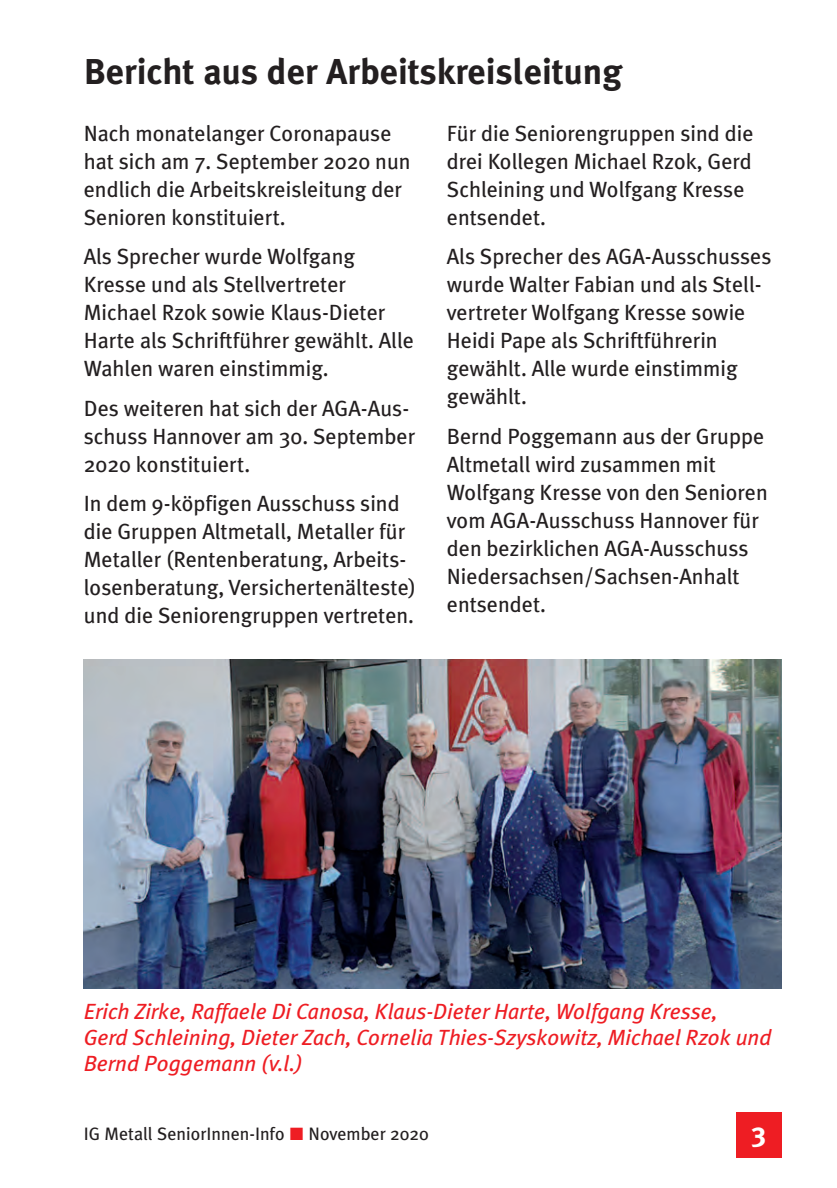
<style>
.page{position:relative;width:837px;height:1188px;background:#fff}
.page>*{position:absolute;margin:0;border:0;box-sizing:border-box;transform-origin:0 0}
.t1{font:700 36px "Meta Plus";color:#231f20}
.t2{font:700 28px "Meta Plus";color:#fff}
.t3{font:22px/28px "Meta Plus";color:#231f20}
.t4{font:italic 22px/26px "Meta Plus";color:#ee1d23}
.t5{font:18px "Meta Plus";color:#231f20}
</style>
<div class="page">
<img style="left:83px;top:659px;width:699px;height:499px">
<svg style="left:290px;top:1128px;width:13px;height:12px"></svg>
<h1 class="t1" style="left:84px;top:50px;width:540px">Bericht aus der Arbeitskreisleitung</h1>
<p class="t3" style="left:84px;top:119px;width:328px">Nach monatelanger Coronapause hat sich am 7. September 2020 nun endlich die Arbeitskreisleitung der<br>Senioren konstituiert.</p>
<p class="t3" style="left:84px;top:243px;width:332px">Als Sprecher wurde Wolfgang<br>Kresse und als Stellvertreter<br>Michael Rzok sowie Klaus-Dieter<br>Harte als Schriftführer gewählt. Alle<br>Wahlen waren einstimmig.</p>
<p class="t3" style="left:84px;top:394px;width:333px">Des weiteren hat sich der AGA-Aus&shy;schuss Hannover am 30. September<br>2020 konstituiert.</p>
<p class="t3" style="left:84px;top:489px;width:334px">In dem 9-köpfigen Ausschuss sind die Gruppen Altmetall, Metaller für Metaller (Rentenberatung, Arbeits&shy;losenberatung, Versichertenälteste) und die Seniorengruppen vertreten.</p>
<p class="t3" style="left:447px;top:119px;width:308px">Für die Seniorengruppen sind die drei Kollegen Michael Rzok, Gerd<br>Schleining und Wolfgang Kresse entsendet.</p>
<p class="t3" style="left:447px;top:243px;width:326px">Als Sprecher des AGA-Ausschusses wurde Walter Fabian und als Stell&shy;vertreter Wolfgang Kresse sowie<br>Heidi Pape als Schriftführerin gewählt. Alle wurde einstimmig gewählt.</p>
<p class="t3" style="left:447px;top:422px;width:322px">Bernd Poggemann aus der Gruppe<br>Altmetall wird zusammen mit<br>Wolfgang Kresse von den Senioren vom AGA-Ausschuss Hannover für den bezirklichen AGA-Ausschuss<br>Niedersachsen/Sachsen-Anhalt entsendet.</p>
<p class="t4" style="left:84px;top:999px;width:689px">Erich Zirke, Raffaele Di Canosa, Klaus-Dieter Harte, Wolfgang Kresse,<br>Gerd Schleining, Dieter Zach, Cornelia Thies-Szyskowitz, Michael Rzok und<br>Bernd Poggemann (v.l.)</p>
<p class="t5" style="left:84px;top:1123px;width:202px">IG Metall SeniorInnen-Info</p>
<p class="t5" style="left:308px;top:1123px;width:122px">November 2020</p>
<p class="t2" style="left:752px;top:1116px;width:16px">3</p>
</div>
